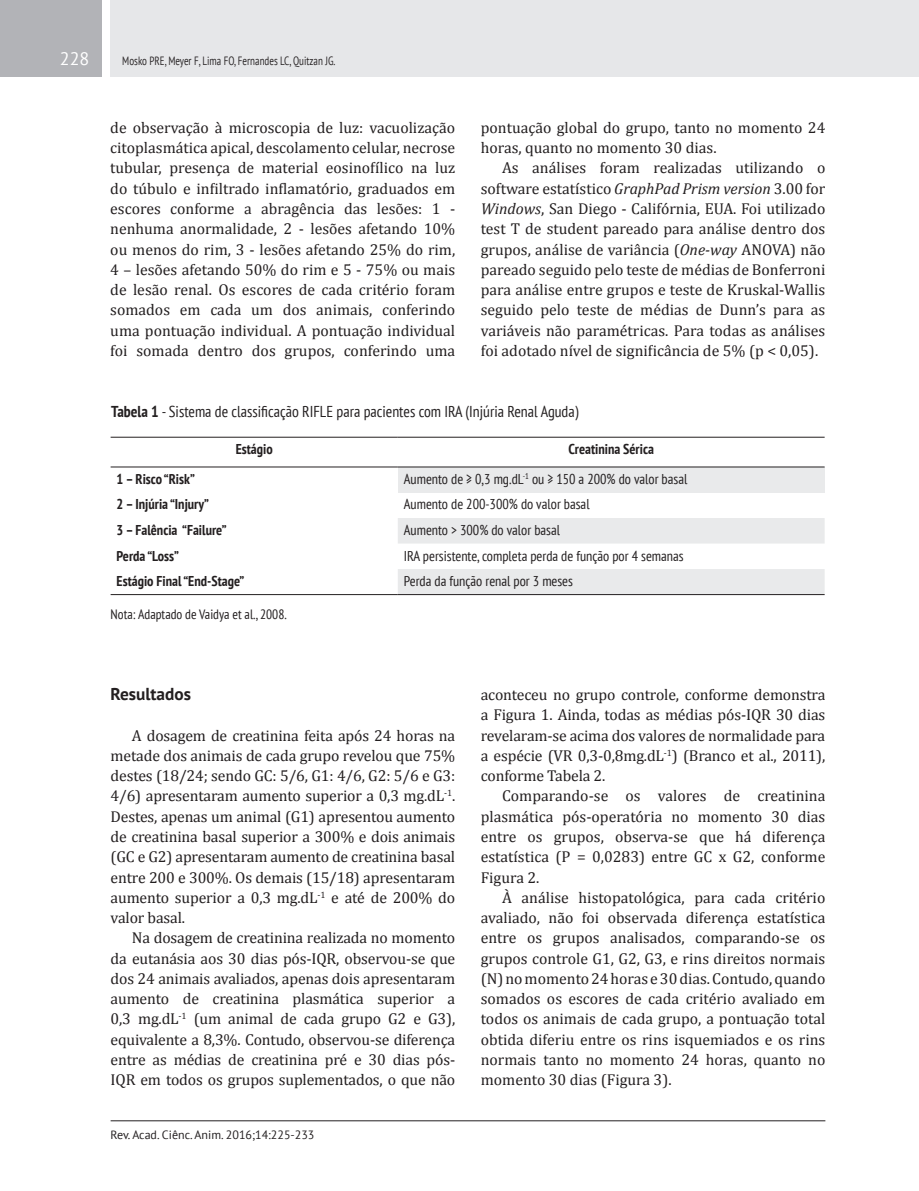
<style>
.page{position:relative;width:919px;height:1191px;background:#fff}
.page>*{position:absolute;margin:0;border:0;box-sizing:border-box;transform-origin:0 0}
.t1{font:18px "PT Sans";color:#fff}
.TEXTO{font:700 17.25px "PT Sans";color:#231f20}
.TEXTO-2{font:15.75px/20.2px "Cambria";color:#231f20;text-align:justify}
.Título_-_Tabela{font:condensed 15.75px "PT Sans";color:#231f20}
.Corpo_-_Esquerda{font:condensed 14.25px "PT Sans";color:#231f20}
.Corpo_-_Esquerda-2{font:700 condensed 14.25px "PT Sans";color:#231f20}
.Legenda_-_Tabela{font:condensed 13.5px "PT Sans";color:#231f20}
.t2{font:12px "PT Sans";color:#231f20;scale:.75 1}
.t3{font:12px "PT Sans";color:#231f20}
.s1{font-style:italic}
.s2{font-weight:700}
</style>
<div class="page">
<div style="left:111px;top:0;width:807px;height:77px;background:#e6e7e9"></div>
<div style="left:0;top:0;width:102px;height:77px;background:#b2b3b7"></div>
<hr style="left:111px;top:1120px;width:714px;height:1px;background:#231f20">
<div style="left:398px;top:467px;width:426px;height:25px;background:#e9eaeb"></div>
<svg style="left:398px;top:518px;width:426px;height:76px"></svg>
<hr style="left:111px;top:437px;width:287px;height:1px;background:#231f20">
<hr style="left:398px;top:437px;width:426px;height:1px;background:#231f20">
<hr style="left:111px;top:466px;width:287px;height:1px;background:#231f20">
<hr style="left:398px;top:466px;width:426px;height:1px;background:#231f20">
<hr style="left:111px;top:594px;width:287px;height:1px;background:#231f20">
<hr style="left:398px;top:594px;width:426px;height:1px;background:#231f20">
<p class="t1" style="left:60px;top:47px;width:31px">228</p>
<p class="t2" style="left:122px;top:53px;width:286px">Mosko PRE, Meyer F, Lima FO, Fernandes LC, Quitzan JG.</p>
<p class="TEXTO-2" style="left:110px;top:117px;width:346px">de observação à microscopia de luz: vacuolização citoplasmática apical, descolamento celular, necrose tubular, presença de material eosinofílico na luz do túbulo e infiltrado inflamatório, graduados em escores conforme a abragência das lesões: 1 - nenhuma anormalidade, 2 - lesões afetando 10% ou menos do rim, 3 - lesões afetando 25% do rim, 4 – lesões afetando 50% do rim e 5 - 75% ou mais de lesão renal. Os escores de cada critério foram somados em cada um dos animais, conferindo uma pontuação individual. A pontuação individual foi somada dentro dos grupos, conferindo uma</p>
<p class="TEXTO-2" style="left:480px;top:117px;width:346px">pontuação global do grupo, tanto no momento 24 horas, quanto no momento 30 dias.</p>
<p class="TEXTO-2" style="left:480px;top:158px;width:346px;text-indent:21px">As análises foram realizadas utilizando o software estatístico <span class="s1">GraphPad Prism version</span> 3.00 for <span class="s1">Windows</span>, San Diego - Califórnia, EUA. Foi utilizado test T de student pareado para análise dentro dos grupos, análise de variância (<span class="s1">One-way</span> ANOVA) não pareado seguido pelo teste de médias de Bonferroni para análise entre grupos e teste de Kruskal-Wallis seguido pelo teste de médias de Dunn’s para as variáveis não paramétricas. Para todas as análises foi adotado nível de significância de 5% (p &lt; 0,05).</p>
<p class="Título_-_Tabela" style="left:111px;top:401px;width:468px"><span class="s2">Tabela 1</span> - Sistema de classificação RIFLE para pacientes com IRA (Injúria Renal Aguda)</p>
<p class="Corpo_-_Esquerda-2" style="left:236px;top:440px;width:39px">Estágio</p>
<p class="Corpo_-_Esquerda-2" style="left:568px;top:440px;width:87px">Creatinina Sérica</p>
<p class="Corpo_-_Esquerda-2" style="left:117px;top:469px;width:80px">1 – Risco “Risk”</p>
<p class="Corpo_-_Esquerda" style="left:404px;top:470px;width:285px">Aumento de ≥ 0,3 mg.dL<sup>-1</sup> ou ≥ 150 a 200% do valor basal</p>
<p class="Corpo_-_Esquerda-2" style="left:117px;top:495px;width:94px">2 – Injúria “Injury”</p>
<p class="Corpo_-_Esquerda" style="left:404px;top:495px;width:187px">Aumento de 200-300% do valor basal</p>
<p class="Corpo_-_Esquerda-2" style="left:117px;top:520px;width:111px">3 – Falência “Failure”</p>
<p class="Corpo_-_Esquerda" style="left:404px;top:521px;width:158px">Aumento &gt; 300% do valor basal</p>
<p class="Corpo_-_Esquerda-2" style="left:117px;top:546px;width:64px">Perda “Loss”</p>
<p class="Corpo_-_Esquerda" style="left:404px;top:546px;width:281px">IRA persistente, completa perda de função por 4 semanas</p>
<p class="Corpo_-_Esquerda-2" style="left:117px;top:571px;width:129px">Estágio Final “End-Stage”</p>
<p class="Corpo_-_Esquerda" style="left:404px;top:572px;width:171px">Perda da função renal por 3 meses</p>
<p class="Legenda_-_Tabela" style="left:111px;top:606px;width:178px">Nota: Adaptado de Vaidya et al., 2008.</p>
<p class="TEXTO" style="left:111px;top:683px;width:82px">Resultados</p>
<p class="TEXTO-2" style="left:111px;top:725px;width:346px;text-indent:21px">A dosagem de creatinina feita após 24 horas na metade dos animais de cada grupo revelou que 75% destes (18/24; sendo GC: 5/6, G1: 4/6, G2: 5/6 e G3:<br>4/6) apresentaram aumento superior a 0,3 mg.dL<sup>-1</sup>.<br>Destes, apenas um animal (G1) apresentou aumento de creatinina basal superior a 300% e dois animais (GC e G2) apresentaram aumento de creatinina basal entre 200 e 300%. Os demais (15/18) apresentaram aumento superior a 0,3 mg.dL<sup>-1</sup> e até de 200% do valor basal.</p>
<p class="TEXTO-2" style="left:111px;top:927px;width:346px;text-indent:21px">Na dosagem de creatinina realizada no momento da eutanásia aos 30 dias pós-IQR, observou-se que dos 24 animais avaliados, apenas dois apresentaram aumento de creatinina plasmática superior a 0,3 mg.dL<sup>-1</sup> (um animal de cada grupo G2 e G3), equivalente a 8,3%. Contudo, observou-se diferença entre as médias de creatinina pré e 30 dias pós-IQR em todos os grupos suplementados, o que não</p>
<p class="t3" style="left:111px;top:1126px;width:205px">Rev. Acad. Ciênc. Anim. 2016;14:225-233</p>
<p class="TEXTO-2" style="left:480px;top:684px;width:346px">aconteceu no grupo controle, conforme demonstra a Figura 1. Ainda, todas as médias pós-IQR 30 dias revelaram-se acima dos valores de normalidade para a espécie (VR 0,3-0,8mg.dL<sup>-1</sup>) (Branco et al., 2011), conforme Tabela 2.</p>
<p class="TEXTO-2" style="left:480px;top:786px;width:346px;text-indent:21px">Comparando-se os valores de creatinina plasmática pós-operatória no momento 30 dias entre os grupos, observa-se que há diferença estatística (P = 0,0283) entre GC x G2, conforme Figura 2.</p>
<p class="TEXTO-2" style="left:480px;top:887px;width:346px;text-indent:21px">À análise histopatológica, para cada critério avaliado, não foi observada diferença estatística entre os grupos analisados, comparando-se os grupos controle G1, G2, G3, e rins direitos normais (N) no momento 24 horas e 30 dias. Contudo, quando somados os escores de cada critério avaliado em todos os animais de cada grupo, a pontuação total obtida diferiu entre os rins isquemiados e os rins normais tanto no momento 24 horas, quanto no momento 30 dias (Figura 3).</p>
</div>
